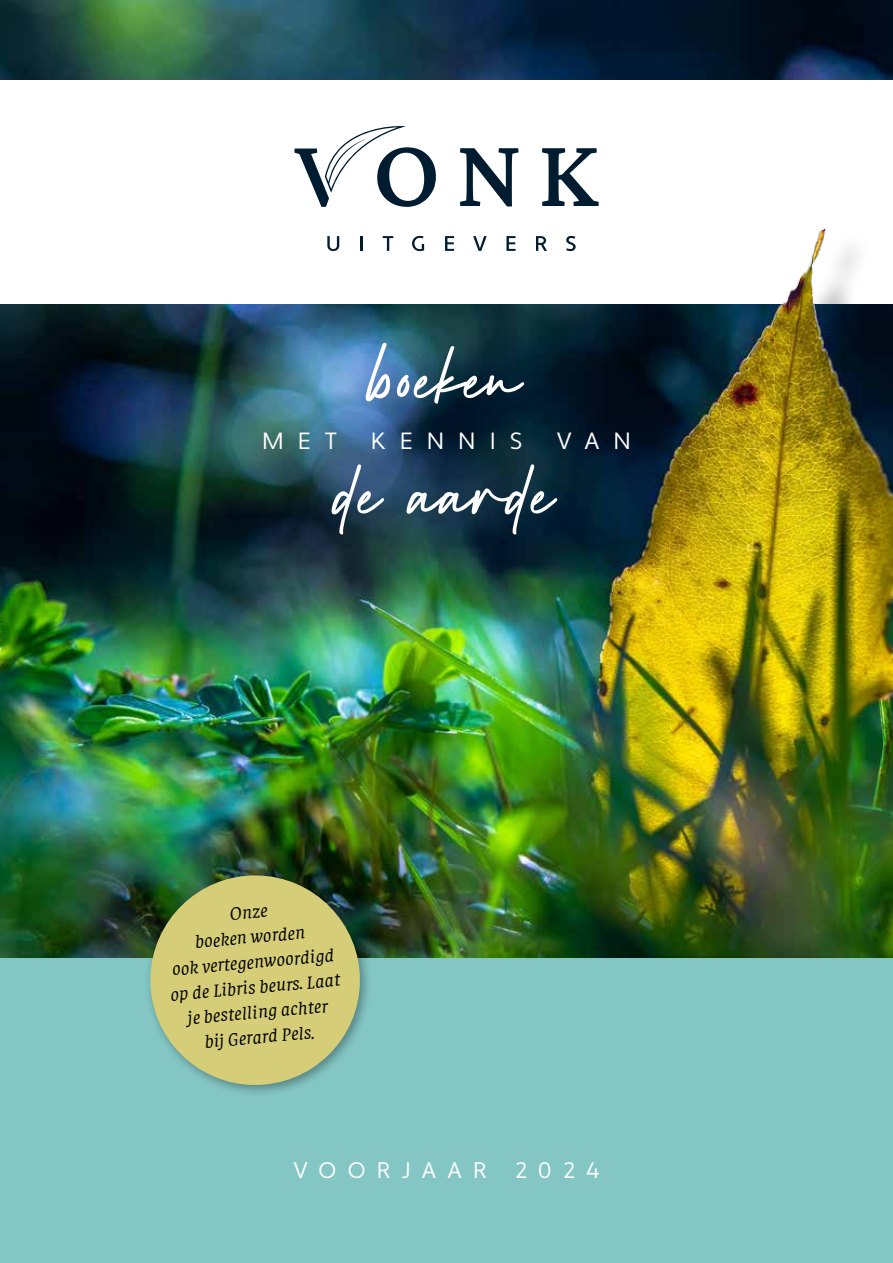
<style>
.page{position:relative;width:893px;height:1263px;background:#fff}
.page>*{position:absolute;margin:0;border:0;box-sizing:border-box;transform-origin:0 0}
.t1{font:80.4px "Wiliam Signature";letter-spacing:.02em;color:#fff}
.t2{font:23.4px "Apertura";letter-spacing:.6em;color:#fff}
.t3{font:22.5px "Apertura";letter-spacing:.5em;color:#fff}
.t4{font:italic 18.45px/25px "Faustina";color:#000;text-align:center}
</style>
<div class="page">
<div style="left:798px;top:231px;width:72px;height:107px;background:#000;opacity:.3"></div>
<img style="left:782px;top:228px;width:55px;height:76px">
<div style="left:0;top:304px;width:893px;height:959px;background:#83c6c4"></div>
<img style="left:0;top:304px;width:893px;height:653px">
<img style="left:0;top:0;width:893px;height:79px">
<svg style="left:460px;top:148px;width:58px;height:58px"></svg>
<svg style="left:542px;top:148px;width:57px;height:58px"></svg>
<svg style="left:294px;top:126px;width:142px;height:81px"></svg>
<svg style="left:327px;top:236px;width:12px;height:15px"></svg>
<hr style="left:360px;top:236px;width:3px;height:15px;background:#001c30">
<svg style="left:383px;top:236px;width:10px;height:15px"></svg>
<svg style="left:412px;top:236px;width:12px;height:15px"></svg>
<svg style="left:445px;top:236px;width:9px;height:15px"></svg>
<svg style="left:473px;top:236px;width:14px;height:15px"></svg>
<svg style="left:506px;top:236px;width:10px;height:15px"></svg>
<svg style="left:536px;top:236px;width:11px;height:15px"></svg>
<svg style="left:566px;top:236px;width:10px;height:15px"></svg>
<div style="left:144px;top:869px;width:228px;height:228px;background:#000;opacity:.33"></div>
<svg style="left:146px;top:871px;width:219px;height:218px;background:#afb775"></svg>
<h1 class="t1" style="left:371px;top:325px;width:153px">boeken</h1>
<p class="t2" style="left:262px;top:427px;width:76px">MET</p>
<p class="t2" style="left:371px;top:427px;width:153px">KENNIS</p>
<p class="t2" style="left:557px;top:427px;width:76px">VAN</p>
<h1 class="t1" style="left:337px;top:441px;width:220px">de aarde</h1>
<p class="t4" style="left:163px;top:906px;width:172px;rotate:-5deg">Onze<br>boeken worden<br>ook vertegenwoordigd op de Libris beurs. Laat je bestelling achter<br>bij Gerard Pels.</p>
<p class="t3" style="left:293px;top:1156px;width:195px">VOORJAAR</p>
<p class="t3" style="left:515px;top:1156px;width:86px">2024</p>
</div>
